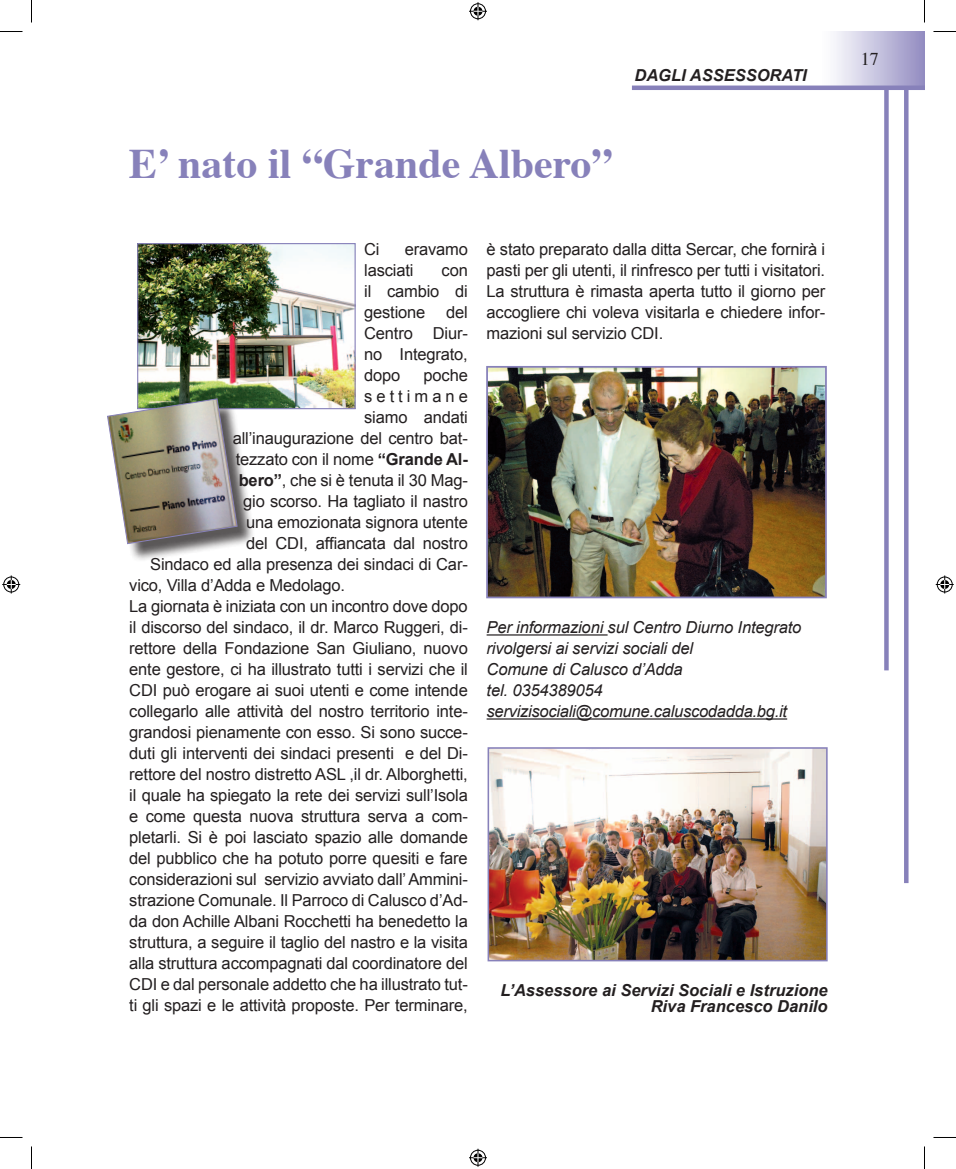
<style>
.page{position:relative;width:956px;height:1169px;background:#fff}
.page>*{position:absolute;margin:0;border:0;box-sizing:border-box;transform-origin:0 0}
.t1{font:700 42px "Times";color:#8781ba}
.t2{font:18px "Times";color:#231f20}
.t3{font:16.5px/21px "Arial";letter-spacing:-.01em;color:#231f20;text-align:justify}
.t4{font:italic 16.5px/21px "Arial";letter-spacing:-.01em;color:#231f20}
.t5{font:italic 700 16.5px/16.5px "Arial";color:#231f20;text-align:right}
.t6{font:16.5px "Arial";letter-spacing:.245em;color:#231f20}
.s1{font-weight:700}
</style>
<div class="page">
<hr style="left:904px;top:32px;width:4px;height:851px;background:#8781ba">
<div style="left:884px;top:32px;width:5px;height:638px;background:#8781ba"></div>
<div style="left:815px;top:32px;width:109px;height:55px;background:linear-gradient(to right,#fff,#958fc3)"></div>
<hr style="left:632px;top:86px;width:292px;height:4px;background:#8781ba">
<hr style="left:487px;top:634px;width:121px;height:1px;background:#231f20">
<hr style="left:487px;top:718px;width:300px;height:1px;background:#231f20">
<img style="left:489px;top:369px;width:335px;height:226px">
<div style="left:486px;top:366px;width:341px;height:232px;border:2px solid #8781ba"></div>
<img style="left:139px;top:245px;width:215px;height:162px">
<div style="left:137px;top:243px;width:219px;height:166px;border:1px solid #8781ba"></div>
<img style="left:491px;top:750px;width:334px;height:208px">
<div style="left:488px;top:747px;width:340px;height:214px;border:2px solid #8781ba"></div>
<div style="left:109px;top:400px;width:145px;height:161px;background:#231f20;opacity:.75"></div>
<img style="left:107px;top:398px;width:131px;height:147px">
<svg style="left:0;top:31px;width:22px;height:1px"></svg>
<svg style="left:933px;top:31px;width:23px;height:1px"></svg>
<svg style="left:0;top:1137px;width:22px;height:1px"></svg>
<svg style="left:933px;top:1137px;width:23px;height:1px"></svg>
<svg style="left:31px;top:0;width:1px;height:23px"></svg>
<svg style="left:31px;top:1146px;width:1px;height:23px"></svg>
<svg style="left:924px;top:0;width:1px;height:23px"></svg>
<svg style="left:924px;top:1146px;width:1px;height:23px"></svg>
<svg style="left:469px;top:2px;width:18px;height:18px"></svg>
<svg style="left:469px;top:1148px;width:18px;height:18px"></svg>
<svg style="left:2px;top:575px;width:18px;height:18px"></svg>
<svg style="left:936px;top:575px;width:18px;height:18px"></svg>
<p class="t5" style="left:634px;top:68px;width:174px">DAGLI ASSESSORATI</p>
<h1 class="t1" style="left:129px;top:123px;width:485px">E’ nato il “Grande Albero”</h1>
<p class="t3" style="left:364px;top:239px;width:17px">Ci</p>
<p class="t3" style="left:364px;top:239px;width:105px;text-indent:40px">eravamo lasciati</p>
<p class="t3" style="left:364px;top:260px;width:105px;text-indent:77px">con il cambio di gestione</p>
<p class="t3" style="left:364px;top:302px;width:105px;text-indent:82px">del Centro Diur&shy;no Integrato, dopo</p>
<p class="t3" style="left:424px;top:365px;width:46px">poche</p>
<p class="t6" style="left:364px;top:385px;width:105px">settimane</p>
<p class="t3" style="left:364px;top:407px;width:105px">siamo andati</p>
<p class="t3" style="left:233px;top:428px;width:237px">all’inaugurazione del centro bat-</p>
<p class="t3" style="left:236px;top:449px;width:234px">tezzato con il nome <span class="s1">“Grande Al-</span></p>
<p class="t3" style="left:239px;top:470px;width:231px"><span class="s1">bero”</span>, che si è tenuta il 30 Mag-</p>
<p class="t3" style="left:243px;top:491px;width:226px">gio scorso. Ha tagliato il nastro</p>
<p class="t3" style="left:246px;top:512px;width:223px">una emozionata signora utente</p>
<p class="t3" style="left:246px;top:533px;width:223px">del CDI, affiancata dal nostro</p>
<p class="t3" style="left:150px;top:554px;width:319px">Sindaco ed alla presenza dei sindaci di Car-</p>
<p class="t3" style="left:129px;top:575px;width:217px">vico, Villa d’Adda e Medolago.</p>
<p class="t3" style="left:129px;top:596px;width:340px">La giornata è iniziata con un incontro dove dopo</p>
<p class="t3" style="left:129px;top:617px;width:340px">il discorso del sindaco, il dr. Marco Ruggeri, di-</p>
<p class="t3" style="left:129px;top:638px;width:340px">rettore della Fondazione San Giuliano, nuovo</p>
<p class="t3" style="left:129px;top:659px;width:340px">ente gestore, ci ha illustrato tutti i servizi che il</p>
<p class="t3" style="left:129px;top:680px;width:340px">CDI può erogare ai suoi utenti e come intende</p>
<p class="t3" style="left:129px;top:701px;width:340px">collegarlo alle attività del nostro territorio inte-</p>
<p class="t3" style="left:129px;top:722px;width:340px">grandosi pienamente con esso. Si sono succe-</p>
<p class="t3" style="left:129px;top:743px;width:340px">duti gli interventi dei sindaci presenti e del Di-</p>
<p class="t3" style="left:129px;top:764px;width:340px">rettore del nostro distretto ASL ,il dr. Alborghetti,</p>
<p class="t3" style="left:129px;top:785px;width:340px">il quale ha spiegato la rete dei servizi sull’Isola</p>
<p class="t3" style="left:129px;top:806px;width:340px">e come questa nuova struttura serva a com-</p>
<p class="t3" style="left:129px;top:827px;width:340px">pletarli. Si è poi lasciato spazio alle domande</p>
<p class="t3" style="left:129px;top:848px;width:340px">del pubblico che ha potuto porre quesiti e fare</p>
<p class="t3" style="left:129px;top:869px;width:340px">considerazioni sul servizio avviato dall’ Ammini-</p>
<p class="t3" style="left:129px;top:890px;width:340px">strazione Comunale. Il Parroco di Calusco d’Ad-</p>
<p class="t3" style="left:129px;top:911px;width:340px">da don Achille Albani Rocchetti ha benedetto la</p>
<p class="t3" style="left:129px;top:932px;width:340px">struttura, a seguire il taglio del nastro e la visita</p>
<p class="t3" style="left:129px;top:953px;width:340px">alla struttura accompagnati dal coordinatore del</p>
<p class="t3" style="left:129px;top:974px;width:340px">CDI e dal personale addetto che ha illustrato tut-</p>
<p class="t3" style="left:129px;top:995px;width:340px">ti gli spazi e le attività proposte. Per terminare,</p>
<p class="t3" style="left:487px;top:239px;width:340px">è stato preparato dalla ditta Sercar, che fornirà i pasti per gli utenti, il rinfresco per tutti i visitatori.<br>La struttura è rimasta aperta tutto il giorno per accogliere chi voleva visitarla e chiedere infor&shy;mazioni sul servizio CDI.</p>
<p class="t4" style="left:487px;top:617px;width:316px">Per informazioni sul Centro Diurno Integrato rivolgersi ai servizi sociali del<br>Comune di Calusco d’Adda<br>tel. 0354389054 servizisociali@comune.caluscodadda.bg.it</p>
<p class="t5" style="left:501px;top:982px;width:329px">L’Assessore ai Servizi Sociali e Istruzione<br>Riva Francesco Danilo</p>
<p class="t2" style="left:861px;top:42px;width:19px">17</p>
</div>
